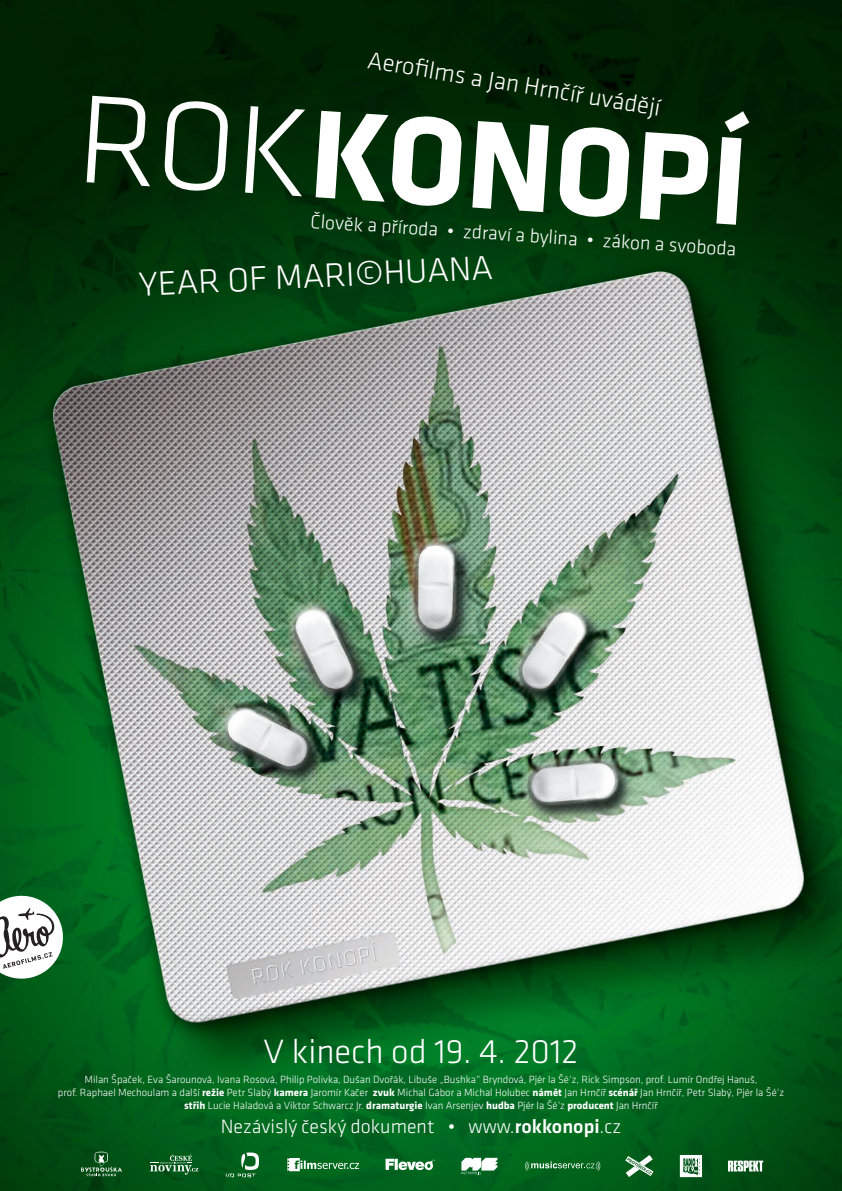
<style>
.page{position:relative;width:842px;height:1191px;background:#fff}
.page>*{position:absolute;margin:0;border:0;box-sizing:border-box;transform-origin:0 0}
.t1{font:700 130px "Klavika";color:#fff}
.t2{font:300 35px "Klavika";color:#fff}
.t3{font:300 25px "Klavika";color:#fff}
.t4{font:300 20px "Klavika";color:#fff}
.t5{font:300 19.9px "Klavika";color:#fff}
.t6{font:300 10.8px/12.9px "Klavika";color:#fff;text-align:center}
.s1{font-weight:300}
.s2{font-weight:700}
.s3{font-weight:500}
</style>
<div class="page">
<img style="left:0;top:0;width:842px;height:1191px">
<svg style="left:0;top:891px;width:67px;height:92px"></svg>
<svg style="left:625px;top:1155px;width:28px;height:22px"></svg>
<svg style="left:150px;top:1154px;width:48px;height:20px"></svg>
<svg style="left:287px;top:1158px;width:72px;height:13px"></svg>
<svg style="left:525px;top:1161px;width:75px;height:9px"></svg>
<svg style="left:728px;top:1160px;width:35px;height:11px"></svg>
<svg style="left:461px;top:1157px;width:36px;height:17px"></svg>
<svg style="left:680px;top:1155px;width:22px;height:22px"></svg>
<svg style="left:226px;top:1152px;width:33px;height:25px"></svg>
<svg style="left:81px;top:1151px;width:41px;height:25px"></svg>
<svg style="left:386px;top:1158px;width:49px;height:12px"></svg>
<h3 class="t3" style="left:370px;top:47px;width:298px;rotate:9deg">Aerofi lms a Jan Hrnčíř uvádějí</h3>
<h1 class="t1" style="left:83px;top:66px;width:673px;rotate:4deg"><span class="s1">ROK</span>KONOPÍ</h1>
<h2 class="t2" style="left:138px;top:266px;width:356px;rotate:-3deg">YEAR OF MARI©HUANA</h2>
<h3 class="t5" style="left:312px;top:209px;width:428px;rotate:4deg">Člověk a příroda • zdraví a bylina • zákon a svoboda</h3>
<h2 class="t2" style="left:263px;top:1032px;width:316px">V kinech od 19. 4. 2012</h2>
<p class="t6" style="left:58px;top:1073px;width:728px">Milan Špaček, Eva Šarounová, Ivana Rosová, Philip Polivka, Dušan Dvořák, Libuše „Bushka“ Bryndová, Pjér la Šé‘z, Rick Simpson, prof. Lumír Ondřej Hanuš,<br>prof. Raphael Mechoulam a další <span class="s2">režie</span> Petr Slabý <span class="s2">kamera</span> Jaromír Kačer <span class="s2">zvuk</span> Michal Gábor a Michal Holubec <span class="s2">námět</span> Jan Hrnčíř <span class="s2">scénář</span> Jan Hrnčíř, Petr Slabý, Pjér la Šé‘z <span class="s2">střih</span> Lucie Haladová a Viktor Schwarcz Jr. <span class="s2">dramaturgie</span> Ivan Arsenjev <span class="s2">hudba</span> Pjér la Šé‘z <span class="s2">producent</span> Jan Hrnčíř</p>
<h3 class="t4" style="left:221px;top:1115px;width:402px">Nezávislý český dokument • www.<span class="s3">rokkonopi</span>.cz</h3>
</div>
